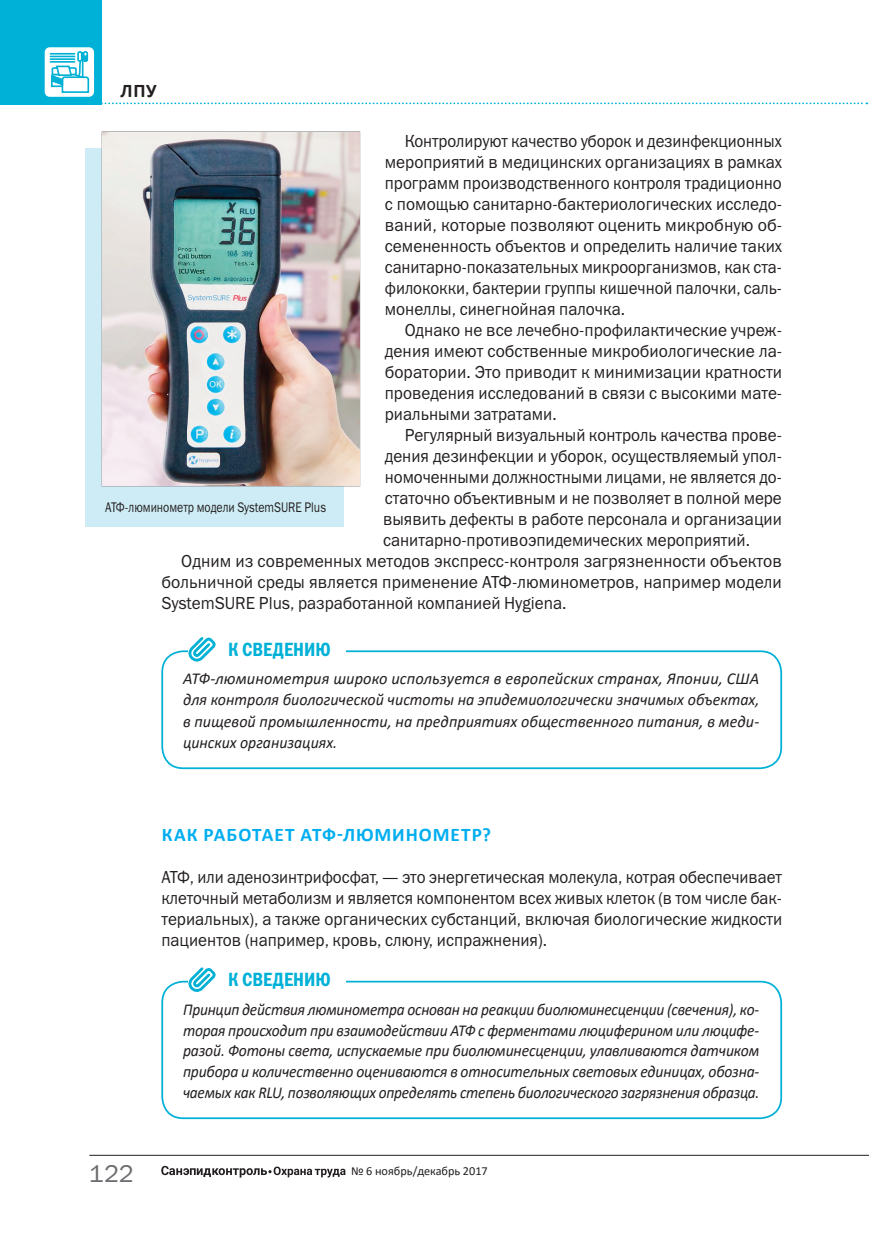
<style>
.page{position:relative;width:869px;height:1241px;background:#fff}
.page>*{position:absolute;margin:0;border:0;box-sizing:border-box;transform-origin:0 0}
._1{font:24.5px "Franklin Gothic Book C";color:#6c6d70}
.Подзаголовок{font:700 19.25px "Calibri";letter-spacing:.045em;color:#00aeef}
.t1{font:19.25px "Franklin Gothic Demi Cond C";color:#00b1d7;scale:.95 1}
.t2{font:700 19.25px "Calibri";color:#231f20}
.Основной_текст{font:17.5px/21px "Franklin Gothic Book C";color:#231f20;text-align:justify;scale:.93 1}
.Основной_текст-2{font:17.5px/21px "Franklin Gothic Book C";color:#231f20;text-align:justify;scale:.95 1}
.Без_отступа{font:17.5px/21px "Franklin Gothic Book C";color:#231f20;text-align:justify;scale:.94 1}
.Основной_текст-3{font:17.5px/21px "Franklin Gothic Book C";color:#231f20;text-align:justify;scale:.96 1}
.Основной_текст-4{font:17.5px/21px "Franklin Gothic Book C";color:#231f20;text-align:justify}
.t3{font:italic 16.62px/20.7px "Calibri";letter-spacing:-.01em;color:#231f20;text-align:justify;scale:.93 1}
.t4{font:italic 16.62px/21px "Calibri";letter-spacing:-.01em;color:#231f20;text-align:justify}
.Основной_Под_заг{font:14px "Franklin Gothic Book C";color:#231f20;scale:.82 1}
.t5{font:12.25px "Calibri";color:#231f20}
</style>
<div class="page">
<hr style="left:89px;top:1154px;width:779px;height:1px;background:#231f20">
<svg style="left:161px;top:1165px;width:184px;height:12px"></svg>
<div style="left:0;top:0;width:102px;height:104px;background:#00b1d7"></div>
<svg style="left:102px;top:102px;width:764px;height:2px"></svg>
<div style="left:45px;top:48px;width:48px;height:48px;background:#fff;border-radius:4px"></div>
<div style="left:45px;top:47px;width:49px;height:50px;border:2px solid #fff;border-radius:4px"></div>
<div style="left:77px;top:51px;width:5px;height:11px;border:2px solid #00b1d5"></div>
<div style="left:83px;top:51px;width:5px;height:11px;border:2px solid #00b1d5"></div>
<svg style="left:50px;top:52px;width:40px;height:41px"></svg>
<hr style="left:50px;top:61px;width:25px;height:2px;background:#00b1d5">
<div style="left:85px;top:148px;width:258px;height:379px;background:#ceecf5"></div>
<img style="left:102px;top:132px;width:257px;height:353px">
<div style="left:161px;top:650px;width:620px;height:119px;border:2px solid #00b1d7;border-radius:21px"></div>
<div style="left:213px;top:631px;width:133px;height:36px;background:#fff"></div>
<svg style="left:188px;top:637px;width:27px;height:24px"></svg>
<div style="left:161px;top:980px;width:620px;height:138px;border:2px solid #00b1d7;border-radius:21px"></div>
<div style="left:213px;top:962px;width:133px;height:35px;background:#fff"></div>
<svg style="left:188px;top:967px;width:27px;height:24px"></svg>
<p class="t2" style="left:120px;top:77px;width:38px">ЛПУ</p>
<p class="Основной_текст" style="left:384px;top:130px;width:428px;text-indent:20px">Контролируют качество уборок и дезинфекционных мероприятий в медицинских организациях в рамках программ производственного контроля традиционно с помощью санитарно-бактериологических исследо&shy;ваний, которые позволяют оценить микробную об&shy;семененность объектов и определить наличие таких санитарно-показательных микроорганизмов, как ста&shy;филококки, бактерии группы кишечной палочки, саль&shy;монеллы, синегнойная палочка.</p>
<p class="Основной_текст-3" style="left:384px;top:319px;width:415px;text-indent:20px">Однако не все лечебно-профилактические учреж&shy;дения имеют собственные микробиологические ла&shy;боратории. Это приводит к минимизации кратности проведения исследований в связи с высокими мате&shy;риальными затратами.</p>
<p class="Основной_текст-2" style="left:383px;top:424px;width:421px;text-indent:22px">Регулярный визуальный контроль качества прове&shy;дения дезинфекции и уборок, осуществляемый упол&shy;номоченными должностными лицами, не является до&shy;статочно объективным и не позволяет в полной мере выявить дефекты в работе персонала и организации санитарно-противоэпидемических мероприятий.</p>
<p class="Основной_текст-4" style="left:161px;top:550px;width:622px;text-indent:20px">Одним из современных методов экспресс-контроля загрязненности объектов больничной среды является применение АТФ-люминометров, например модели SystemSURE Plus, разработанной компанией Hygiena.</p>
<p class="Основной_Под_заг" style="left:105px;top:499px;width:271px">АТФ-люминометр модели SystemSURE Plus</p>
<p class="t1" style="left:228px;top:638px;width:109px">К СВЕДЕНИЮ</p>
<p class="t4" style="left:183px;top:667px;width:577px">АТФ-люминометрия широко используется в европейских странах, Японии, США для контроля биологической чистоты на эпидемиологически значимых объектах, в пищевой промышленности, на предприятиях общественного питания, в меди&shy;цинских организациях.</p>
<p class="Подзаголовок" style="left:162px;top:820px;width:331px">КАК РАБОТАЕТ АТФ-ЛЮМИНОМЕТР?</p>
<p class="Без_отступа" style="left:161px;top:865px;width:661px">АТФ, или аденозинтрифосфат, — это энергетическая молекула, котрая обеспечивает клеточный метаболизм и является компонентом всех живых клеток (в том числе бак&shy;териальных), а также органических субстанций, включая биологические жидкости пациентов (например, кровь, слюну, испражнения).</p>
<p class="t1" style="left:228px;top:968px;width:109px">К СВЕДЕНИЮ</p>
<p class="t3" style="left:183px;top:998px;width:621px">Принцип действия люминометра основан на реакции биолюминесценции (свечения), ко&shy;торая происходит при взаимодействии АТФ с ферментами люциферином или люцифе&shy;разой. Фотоны света, испускаемые при биолюминесценции, улавливаются датчиком прибора и количественно оцениваются в относительных световых единицах, обозна&shy;чаемых как RLU, позволяющих определять степень биологического загрязнения образца.</p>
<p class="_1" style="left:89px;top:1159px;width:46px">122</p>
<p class="t5" style="left:351px;top:1162px;width:138px">№ 6 ноябрь/декабрь 2017</p>
</div>
